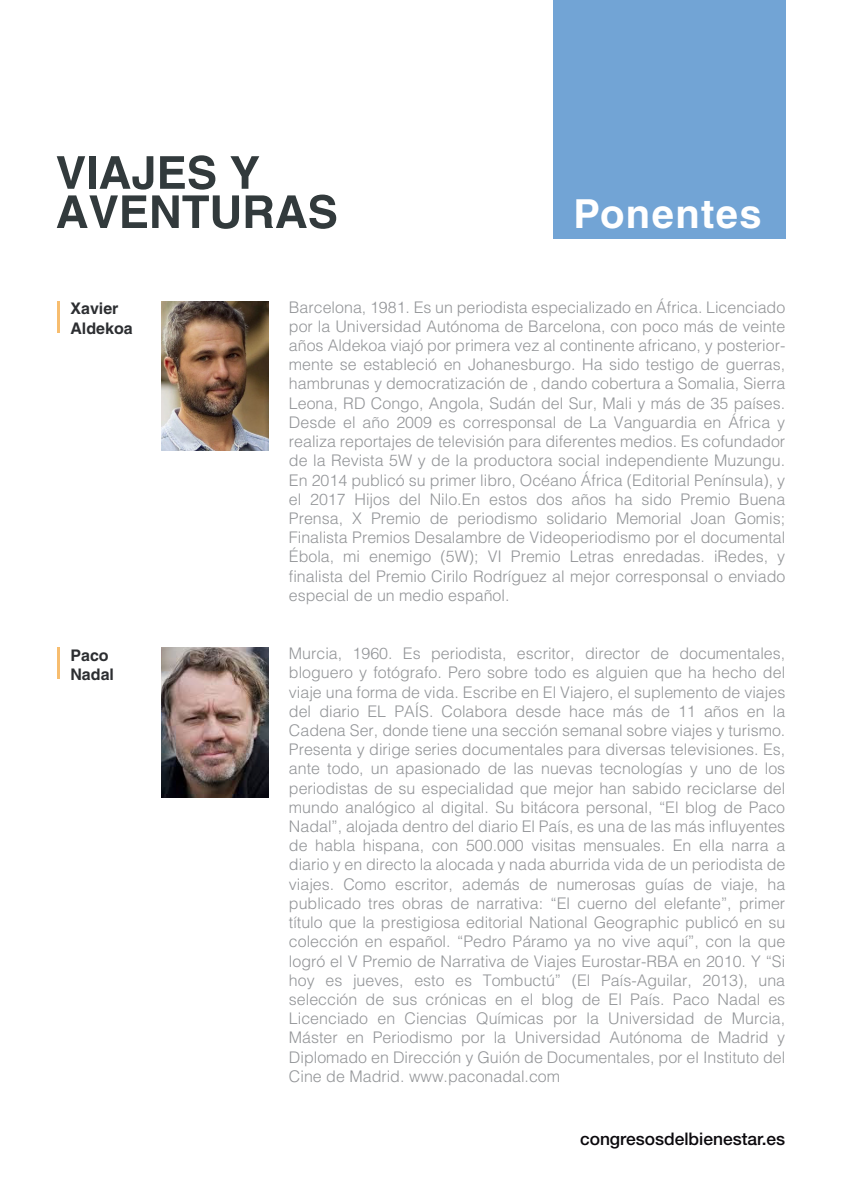
<style>
.page{position:relative;width:842px;height:1191px;background:#fff}
.page>*{position:absolute;margin:0;border:0;box-sizing:border-box;transform-origin:0 0}
.t1{font:700 40px "Helvetica";letter-spacing:.035em;color:#fff}
.t2{font:500 17.4px "Helvetica Neue";color:#0b090d}
.t3{font:300 16px/19.2px "Helvetica LT Std";color:#939598;text-align:justify}
.t4{font:700 16px/19.2px "Helvetica LT Std";color:#2c2e31}
</style>
<div class="page">
<div style="left:553px;top:0;width:232px;height:238px;background:#72a4d5"></div>
<svg style="left:57px;top:155px;width:279px;height:74px"></svg>
<img style="left:162px;top:301px;width:106px;height:150px">
<hr style="left:57px;top:301px;width:2px;height:31px;background:#f7bd6f">
<img style="left:162px;top:647px;width:106px;height:150px">
<hr style="left:57px;top:647px;width:2px;height:32px;background:#f7bd6f">
<h1 class="t1" style="left:573px;top:190px;width:190px">Ponentes</h1>
<p class="t4" style="left:70px;top:299px;width:64px">Xavier<br>Aldekoa</p>
<p class="t3" style="left:289px;top:297px;width:498px">Barcelona, 1981. Es un periodista especializado en África. Licenciado por la Universidad Autónoma de Barcelona, con poco más de veinte años Aldekoa viajó por primera vez al continente africano, y posterior&shy;mente se estableció en Johanesburgo. Ha sido testigo de guerras, hambrunas y democratización de , dando cobertura a Somalia, Sierra Leona, RD Congo, Angola, Sudán del Sur, Mali y más de 35 países.<br>Desde el año 2009 es corresponsal de La Vanguardia en África y realiza reportajes de televisión para diferentes medios. Es cofundador de la Revista 5W y de la productora social independiente Muzungu.<br>En 2014 publicó su primer libro, Océano África (Editorial Península), y el 2017 Hijos del Nilo.En estos dos años ha sido Premio Buena Prensa, X Premio de periodismo solidario Memorial Joan Gomis; Finalista Premios Desalambre de Videoperiodismo por el documental Ébola, mi enemigo (5W); VI Premio Letras enredadas. iRedes, y finalista del Premio Cirilo Rodríguez al mejor corresponsal o enviado especial de un medio español.</p>
<p class="t4" style="left:70px;top:645px;width:45px">Paco<br>Nadal</p>
<p class="t3" style="left:289px;top:644px;width:498px">Murcia, 1960. Es periodista, escritor, director de documentales, bloguero y fotógrafo. Pero sobre todo es alguien que ha hecho del viaje una forma de vida. Escribe en El Viajero, el suplemento de viajes del diario EL PAÍS. Colabora desde hace más de 11 años en la Cadena Ser, donde tiene una sección semanal sobre viajes y turismo.<br>Presenta y dirige series documentales para diversas televisiones. Es, ante todo, un apasionado de las nuevas tecnologías y uno de los periodistas de su especialidad que mejor han sabido reciclarse del mundo analógico al digital. Su bitácora personal, “El blog de Paco Nadal”, alojada dentro del diario El País, es una de las más influyentes de habla hispana, con 500.000 visitas mensuales. En ella narra a diario y en directo la alocada y nada aburrida vida de un periodista de viajes. Como escritor, además de numerosas guías de viaje, ha publicado tres obras de narrativa: “El cuerno del elefante”, primer título que la prestigiosa editorial National Geographic publicó en su colección en español. “Pedro Páramo ya no vive aquí”, con la que logró el V Premio de Narrativa de Viajes Eurostar-RBA en 2010. Y “Si hoy es jueves, esto es Tombuctú” (El País-Aguilar, 2013), una selección de sus crónicas en el blog de El País. Paco Nadal es Licenciado en Ciencias Químicas por la Universidad de Murcia, Máster en Periodismo por la Universidad Autónoma de Madrid y Diplomado en Dirección y Guión de Documentales, por el Instituto del Cine de Madrid. www.paconadal.com</p>
<p class="t2" style="left:580px;top:1128px;width:207px">congresosdelbienestar.es</p>
</div>
